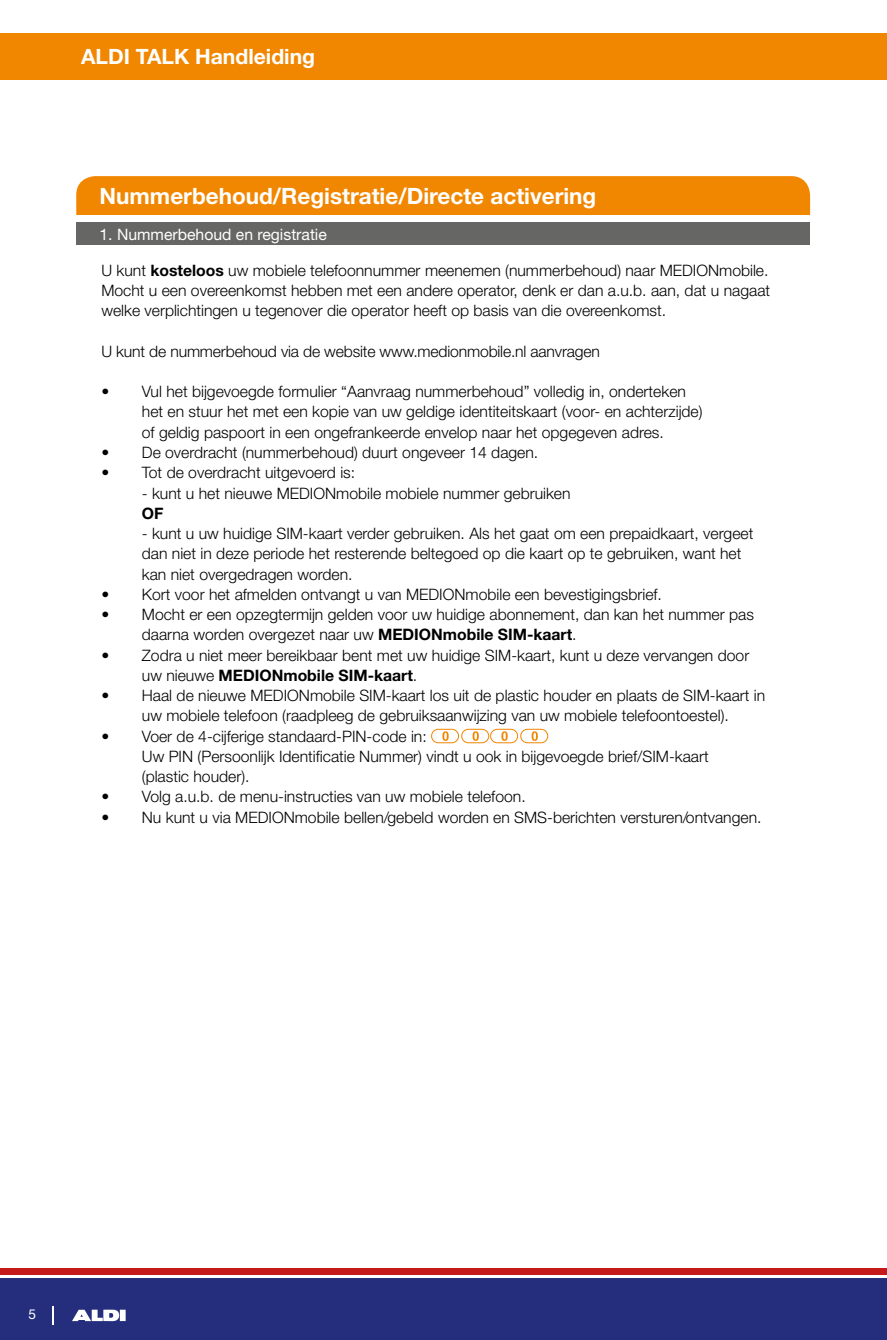
<style>
.page{position:relative;width:887px;height:1340px;background:#fff}
.page>*{position:absolute;margin:0;border:0;box-sizing:border-box;transform-origin:0 0}
.t1{font:700 22.5px "Helvetica Neue LT";color:#fff}
.t2{font:700 21.15px "Helvetica Neue LT";color:#fff}
.t3{font:300 15.75px/20.2px "Helvetica Neue LT";color:#000}
.t4{font:15.75px "Helvetica Neue LT";color:#fff}
.t5{font:700 15.75px "Helvetica Neue LT";color:#000}
.t6{font:13.72px "Helvetica Neue LT";color:#fff}
.s1{font-weight:700}
</style>
<div class="page">
<div style="left:76px;top:176px;width:734px;height:39px;background:#f18700"></div>
<div style="left:77px;top:222px;width:733px;height:23px;background:#666665"></div>
<div style="left:431px;top:729px;width:28px;height:14px;border:1px solid #f18500;border-radius:7px"></div>
<svg style="left:442px;top:731px;width:6px;height:10px"></svg>
<div style="left:461px;top:729px;width:28px;height:14px;border:1px solid #f18500;border-radius:7px"></div>
<svg style="left:472px;top:731px;width:7px;height:10px"></svg>
<div style="left:490px;top:729px;width:28px;height:14px;border:1px solid #f18500;border-radius:7px"></div>
<svg style="left:501px;top:731px;width:6px;height:10px"></svg>
<div style="left:520px;top:729px;width:28px;height:14px;border:1px solid #f18500;border-radius:7px"></div>
<svg style="left:531px;top:731px;width:7px;height:10px"></svg>
<div style="left:0;top:33px;width:887px;height:46px;background:#f18700"></div>
<div style="left:0;top:1278px;width:887px;height:61px;background:#242e7c"></div>
<div style="left:0;top:1268px;width:887px;height:6px;background:#c51a1b"></div>
<svg style="left:53px;top:1306px;width:1px;height:18px"></svg>
<div style="left:120px;top:1309px;width:6px;height:11px;background:#fff"></div>
<svg style="left:72px;top:1309px;width:47px;height:12px"></svg>
<h2 class="t2" style="left:81px;top:44px;width:235px">ALDI TALK Handleiding</h2>
<h1 class="t1" style="left:99px;top:182px;width:498px">Nummerbehoud/Registratie/Directe activering</h1>
<p class="t4" style="left:99px;top:225px;width:229px">1. Nummerbehoud en registratie</p>
<p class="t3" style="left:101px;top:259px;width:670px;text-align:justify">U kunt <span class="s1">kosteloos</span> uw mobiele telefoonnummer meenemen (nummerbehoud) naar MEDIONmobile.<br>Mocht u een overeenkomst hebben met een andere operator, denk er dan a.u.b. aan, dat u nagaat welke verplichtingen u tegenover die operator heeft op basis van die overeenkomst.</p>
<p class="t3" style="left:101px;top:340px;width:500px">U kunt de nummerbehoud via de website www.medionmobile.nl aanvragen</p>
<p class="t3" style="left:142px;top:381px;width:562px;text-indent:-40px">• Vul het bijgevoegde formulier “Aanvraag nummerbehoud” volledig in, onderteken het en stuur het met een kopie van uw geldige identiteitskaart (voor- en achterzijde) of geldig paspoort in een ongefrankeerde envelop naar het opgegeven adres.</p>
<p class="t3" style="left:101px;top:442px;width:438px">• De overdracht (nummerbehoud) duurt ongeveer 14 dagen.</p>
<p class="t3" style="left:101px;top:462px;width:255px">• Tot de overdracht uitgevoerd is:</p>
<p class="t3" style="left:142px;top:482px;width:430px">- kunt u het nieuwe MEDIONmobile mobiele nummer gebruiken</p>
<p class="t5" style="left:142px;top:503px;width:23px">OF</p>
<p class="t3" style="left:142px;top:523px;width:613px">- kunt u uw huidige SIM-kaart verder gebruiken. Als het gaat om een prepaidkaart, vergeet dan niet in deze periode het resterende beltegoed op die kaart op te gebruiken, want het kan niet overgedragen worden.</p>
<p class="t3" style="left:101px;top:583px;width:562px">• Kort voor het afmelden ontvangt u van MEDIONmobile een bevestigingsbrief.</p>
<p class="t3" style="left:142px;top:604px;width:613px;text-indent:-40px">• Mocht er een opzegtermijn gelden voor uw huidige abonnement, dan kan het nummer pas daarna worden overgezet naar uw <span class="s1">MEDIONmobile SIM-kaart</span>.</p>
<p class="t3" style="left:142px;top:644px;width:609px;text-indent:-40px">• Zodra u niet meer bereikbaar bent met uw huidige SIM-kaart, kunt u deze vervangen door uw nieuwe <span class="s1">MEDIONmobile SIM-kaart</span>.</p>
<p class="t3" style="left:101px;top:685px;width:665px;text-align:center">• Haal de nieuwe MEDIONmobile SIM-kaart los uit de plastic houder en plaats de SIM-kaart in uw mobiele telefoon (raadpleeg de gebruiksaanwijzing van uw mobiele telefoontoestel).</p>
<p class="t3" style="left:142px;top:725px;width:568px;text-indent:-40px">• Voer de 4-cijferige standaard-PIN-code in:<br>Uw PIN (Persoonlijk Identificatie Nummer) vindt u ook in bijgevoegde brief/SIM-kaart (plastic houder).</p>
<p class="t3" style="left:101px;top:786px;width:426px">• Volg a.u.b. de menu-instructies van uw mobiele telefoon.</p>
<p class="t3" style="left:101px;top:806px;width:661px">• Nu kunt u via MEDIONmobile bellen/gebeld worden en SMS-berichten versturen/ontvangen.</p>
<p class="t6" style="left:29px;top:1305px;width:9px">5</p>
</div>
